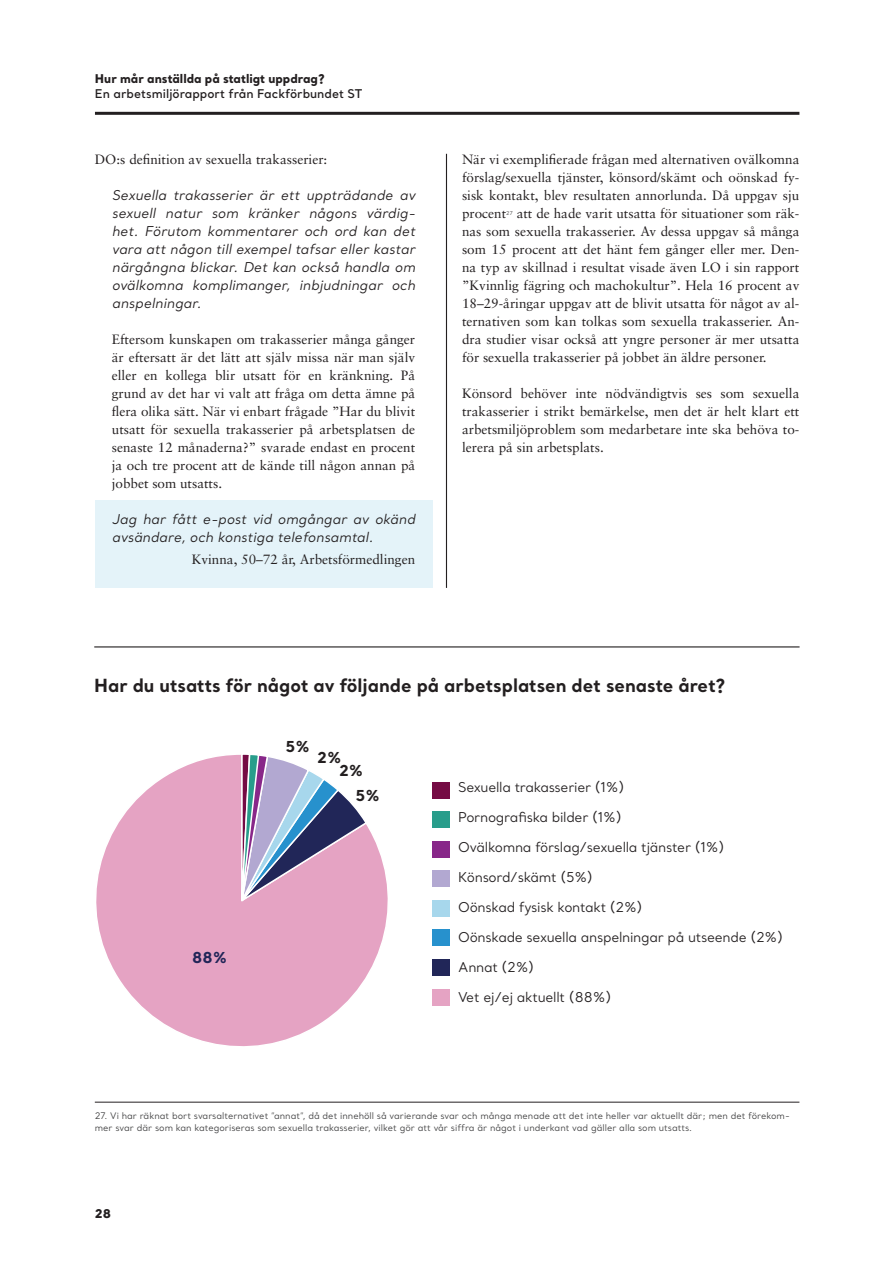
<style>
.page{position:relative;width:893px;height:1263px;background:#fff}
.page>*{position:absolute;margin:0;border:0;box-sizing:border-box;transform-origin:0 0}
.Innehåll_-_underrubr{font:700 18px "Santral";color:#231f20}
.t1{font:700 15px/13.4px "Santral";color:#231f20}
.t2{font:700 15px "Santral";color:#212658}
.Innehåll_-_underrubr-2{font:13.5px/18px "Sabon LT Pro";color:#231f20;text-align:justify}
.Innehåll_-_underrubr-3{font:italic 13.5px/18px "Santral";color:#231f20;text-align:justify}
.Innehåll_-_underrubr-4{font:13.5px "Santral";letter-spacing:-.02em;color:#231f20}
.t3{font:600 12px "Santral";color:#231f20}
.t4{font:800 12px "Santral";color:#231f20}
.t5{font:9px/12px "Santral";color:#3e3e3f}
.Innehåll_-_underrubr-5{font:5.25px "Santral";color:#3e3e3f}
</style>
<div class="page">
<hr style="left:95px;top:112px;width:704px;height:3px;background:#231f20">
<div style="left:95px;top:501px;width:337px;height:87px;background:#e4f3f9"></div>
<hr style="left:95px;top:1102px;width:704px;height:1px;background:#231f20">
<div style="left:432px;top:782px;width:18px;height:16px;background:#750b44"></div>
<div style="left:432px;top:811px;width:18px;height:17px;background:#289d8b"></div>
<div style="left:432px;top:841px;width:18px;height:16px;background:#882789"></div>
<div style="left:432px;top:870px;width:18px;height:17px;background:#b2a8d1"></div>
<div style="left:432px;top:900px;width:18px;height:17px;background:#a7d7ec"></div>
<div style="left:432px;top:929px;width:18px;height:17px;background:#2791cd"></div>
<div style="left:432px;top:959px;width:18px;height:17px;background:#212658"></div>
<div style="left:432px;top:989px;width:18px;height:16px;background:#e5a3c3"></div>
<svg style="left:96px;top:754px;width:292px;height:293px"></svg>
<svg style="left:240px;top:754px;width:128px;height:148px"></svg>
<hr style="left:446px;top:154px;width:1px;height:434px;background:#231f20">
<hr style="left:94px;top:646px;width:705px;height:1px;background:#231f20">
<p class="t4" style="left:95px;top:71px;width:231px">Hur mår anställda på statligt uppdrag?</p>
<p class="t3" style="left:95px;top:85px;width:269px">En arbetsmiljörapport från Fackförbundet ST</p>
<p class="Innehåll_-_underrubr-2" style="left:95px;top:150px;width:234px">DO:s definition av sexuella trakasserier:</p>
<p class="Innehåll_-_underrubr-3" style="left:112px;top:186px;width:305px">Sexuella trakasserier är ett uppträdande av sexuell natur som kränker någons värdig&shy;het. Förutom kommentarer och ord kan det vara att någon till exempel tafsar eller kastar närgångna blickar. Det kan också handla om ovälkomna komplimanger, inbjudningar och anspelningar.</p>
<p class="Innehåll_-_underrubr-2" style="left:112px;top:330px;width:305px">Eftersom kunskapen om trakasserier många gånger är eftersatt är det lätt att själv missa när man själv eller en kollega blir utsatt för en kränkning. På grund av det har vi valt att fråga om detta ämne på flera olika sätt. När vi enbart frågade ”Har du blivit utsatt för sexuella trakasserier på arbetsplatsen de senaste 12 månaderna?” svarade endast en procent ja och tre procent att de kände till någon annan på jobbet som utsatts.</p>
<p class="Innehåll_-_underrubr-3" style="left:112px;top:510px;width:305px">Jag har fått e-post vid omgångar av okänd avsändare, och konstiga telefonsamtal.</p>
<p class="Innehåll_-_underrubr-2" style="left:192px;top:550px;width:225px">Kvinna, 50–72 år, Arbetsförmedlingen</p>
<p class="Innehåll_-_underrubr-2" style="left:462px;top:150px;width:339px">När vi exemplifierade frågan med alternativen ovälkomna förslag/sexuella tjänster, könsord/skämt och oönskad fy&shy;sisk kontakt, blev resultaten annorlunda. Då uppgav sju procent</p>
<p class="Innehåll_-_underrubr-2" style="left:462px;top:204px;width:339px;text-indent:55px">att de hade varit utsatta för situationer som räk&shy;nas som sexuella trakasserier. Av dessa uppgav så många som 15 procent att det hänt fem gånger eller mer. Den&shy;na typ av skillnad i resultat visade även LO i sin rapport ”Kvinnlig fägring och machokultur”. Hela 16 procent av 18–29-åringar uppgav att de blivit utsatta för något av al&shy;ternativen som kan tolkas som sexuella trakasserier. An&shy;dra studier visar också att yngre personer är mer utsatta för sexuella trakasserier på jobbet än äldre personer.</p>
<p class="Innehåll_-_underrubr-2" style="left:462px;top:384px;width:339px">Könsord behöver inte nödvändigtvis ses som sexuella trakasserier i strikt bemärkelse, men det är helt klart ett arbetsmiljöproblem som medarbetare inte ska behöva to&shy;lerera på sin arbetsplats.</p>
<p class="Innehåll_-_underrubr-5" style="left:506px;top:210px;width:8px">27</p>
<p class="Innehåll_-_underrubr" style="left:94px;top:673px;width:632px">Har du utsatts för något av följande på arbetsplatsen det senaste året?</p>
<p class="t1" style="left:285px;top:740px;width:26px">5%</p>
<p class="t1" style="left:339px;top:750px;width:26px;text-indent:-22px">2%<br>2%</p>
<p class="t1" style="left:356px;top:788px;width:26px">5%</p>
<p class="t2" style="left:192px;top:947px;width:36px">88%</p>
<p class="Innehåll_-_underrubr-4" style="left:458px;top:778px;width:168px">Sexuella trakasserier (1%)</p>
<p class="Innehåll_-_underrubr-4" style="left:458px;top:808px;width:165px">Pornografiska bilder (1%)</p>
<p class="Innehåll_-_underrubr-4" style="left:458px;top:838px;width:268px">Ovälkomna förslag/sexuella tjänster (1%)</p>
<p class="Innehåll_-_underrubr-4" style="left:458px;top:868px;width:136px">Könsord/skämt (5%)</p>
<p class="Innehåll_-_underrubr-4" style="left:458px;top:898px;width:186px">Oönskad fysisk kontakt (2%)</p>
<p class="Innehåll_-_underrubr-4" style="left:458px;top:928px;width:326px">Oönskade sexuella anspelningar på utseende (2%)</p>
<p class="Innehåll_-_underrubr-4" style="left:458px;top:958px;width:78px">Annat (2%)</p>
<p class="Innehåll_-_underrubr-4" style="left:458px;top:988px;width:155px">Vet ej/ej aktuellt (88%)</p>
<p class="t5" style="left:95px;top:1110px;width:696px">27. Vi har räknat bort svarsalternativet ”annat”, då det innehöll så varierande svar och många menade att det inte heller var aktuellt där; men det förekom&shy;mer svar där som kan kategoriseras som sexuella trakasserier, vilket gör att vår siffra är något i underkant vad gäller alla som utsatts.</p>
<p class="t4" style="left:95px;top:1205px;width:18px">28</p>
</div>
